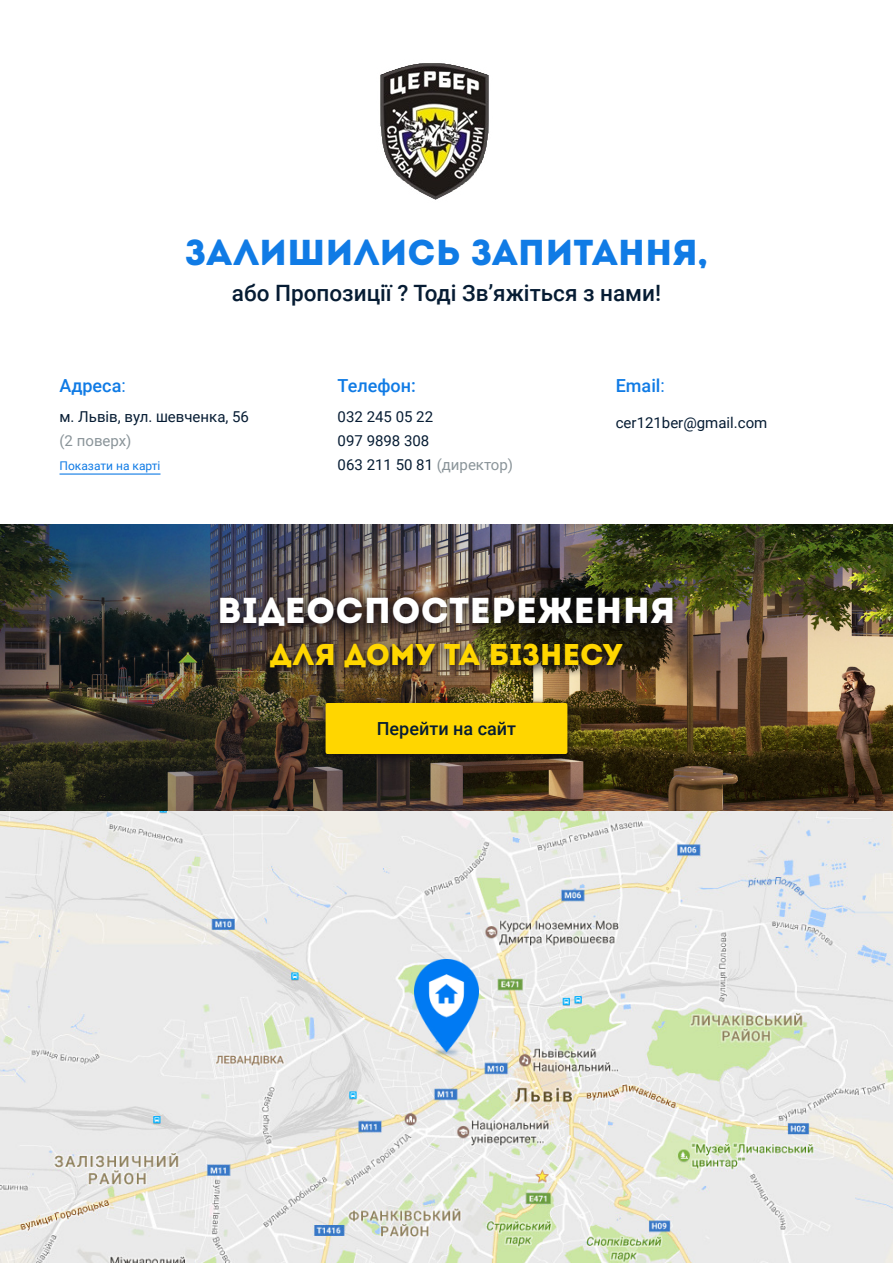
<style>
.page{position:relative;width:893px;height:1263px;background:#fff}
.page>*{position:absolute;margin:0;border:0;box-sizing:border-box;transform-origin:0 0}
.t1{font:36px "Intro";color:#107be5}
.t2{font:36px "Intro";letter-spacing:.005em;color:#fff}
.t3{font:30px "Intro";letter-spacing:-.005em;color:#ffd600}
.t4{font:500 22.5px "Roboto";color:#061c33}
.t5{font:500 18px "Roboto";color:#107be5}
.t6{font:500 18px "Roboto";color:#061c33}
.t7{font:15px/24px "Roboto";color:#061c33}
.t8{font:15px "Roboto";color:#8a9499}
.t9{font:12px "Roboto";color:#107be5}
.s1{font-weight:400}
.s2{color:#8a9499}
</style>
<div class="page">
<hr style="left:60px;top:473px;width:100px;height:2px;background:#107be5">
<img style="left:0;top:524px;width:893px;height:739px">
<img style="left:414px;top:960px;width:65px;height:98px">
<img style="left:380px;top:63px;width:109px;height:137px">
<img style="left:211px;top:591px;width:471px;height:88px">
<img style="left:316px;top:697px;width:261px;height:69px">
<div style="left:326px;top:703px;width:241px;height:51px;background:#ffd600;border-radius:2px"></div>
<h1 class="t1" style="left:185px;top:231px;width:525px">Залишились запитання,</h1>
<h3 class="t4" style="left:232px;top:277px;width:431px">або Пропозиції ? Тоді Зв’яжіться з нами!</h3>
<p class="t5" style="left:60px;top:372px;width:68px">Адреса<span class="s1">:</span></p>
<p class="t7" style="left:60px;top:404px;width:191px">м. Львів, вул. Шевченка, 56</p>
<p class="t8" style="left:60px;top:430px;width:73px">(2 поверх)</p>
<p class="t9" style="left:60px;top:457px;width:102px">Показати на карті</p>
<p class="t5" style="left:338px;top:372px;width:80px">Телефон:</p>
<p class="t7" style="left:338px;top:404px;width:177px">032 245 05 22<br>097 9898 308<br>063 211 50 81 <span class="s2">(директор)</span></p>
<p class="t5" style="left:616px;top:372px;width:51px">Email<span class="s1">:</span></p>
<p class="t7" style="left:616px;top:410px;width:153px">cer121ber@gmail.com</p>
<h1 class="t2" style="left:217px;top:589px;width:460px">Відеоспостереження</h1>
<h2 class="t3" style="left:270px;top:636px;width:354px">для дому та бізнесу</h2>
<p class="t6" style="left:377px;top:716px;width:141px">Перейти на сайт</p>
</div>
